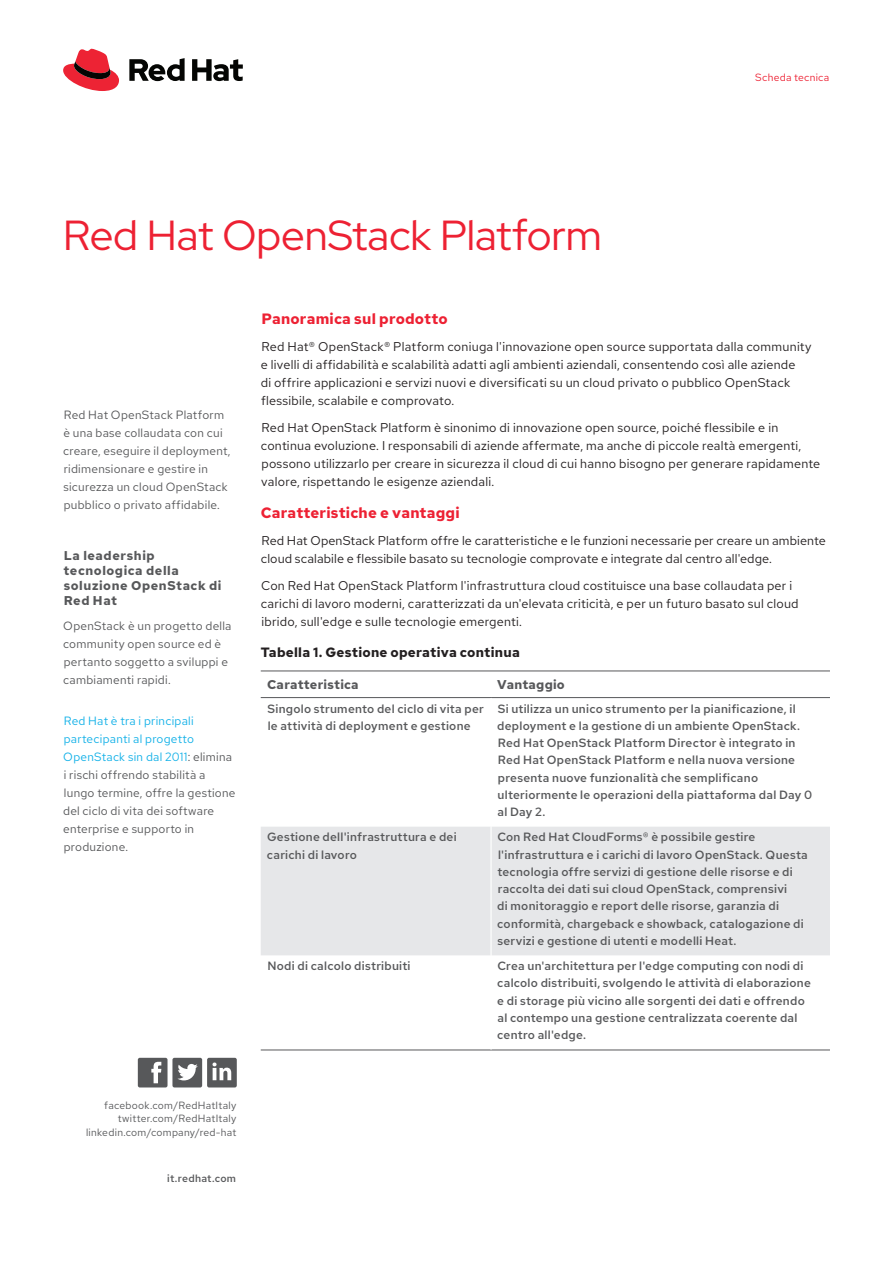
<style>
.page{position:relative;width:893px;height:1263px;background:#fff}
.page>*{position:absolute;margin:0;border:0;box-sizing:border-box;transform-origin:0 0}
.Header_-_Title{font:42px "Red Hat Display";letter-spacing:-.005em;color:#ed2133}
.Main_-_Subhead_1{font:700 15px "Red Hat Text";letter-spacing:.01em;color:#ed2133}
.Main_-_Table_Name{font:700 13.5px "Red Hat Text";letter-spacing:.015em;color:#231f20}
.Main_-_Body{font:12.75px/18px "Red Hat Text";letter-spacing:.015em;color:#231f20}
.Sidebar_-_Subhead_1{font:700 12.75px/15px "Red Hat Text";letter-spacing:.045em;color:#57585a}
.Main_-_Table_Subhead{font:700 12.75px "Red Hat Text";letter-spacing:.02em;color:#57585a}
.Main_-_Table_Body__l{font:500 12px/17.2px "Red Hat Text";letter-spacing:.02em;color:#57585a}
.Sidebar_-_Body__left{font:12px/18px "Red Hat Text";letter-spacing:.02em;color:#57585a}
.t1{font:10.5px/13.5px "Red Hat Text";letter-spacing:.025em;color:#57585a;text-align:right}
.t2{font:500 10.5px "Red Hat Text";letter-spacing:.02em;color:#57585a}
.t3{font:10.5px "Red Hat Text";letter-spacing:.025em;color:#ed2133}
.s1{color:#13b1e8}
</style>
<div class="page">
<svg style="left:138px;top:1058px;width:99px;height:29px"></svg>
<hr style="left:261px;top:671px;width:569px;height:1px;background:#57585a">
<div style="left:261px;top:827px;width:569px;height:128px;background:#e6e7e9"></div>
<hr style="left:261px;top:697px;width:230px;height:1px;background:#57585a">
<hr style="left:491px;top:697px;width:339px;height:1px;background:#57585a">
<hr style="left:261px;top:1049px;width:230px;height:1px;background:#57585a">
<hr style="left:491px;top:1049px;width:339px;height:1px;background:#57585a">
<hr style="left:490px;top:827px;width:2px;height:128px;background:#fff">
<svg style="left:63px;top:49px;width:56px;height:42px"></svg>
<svg style="left:129px;top:58px;width:114px;height:23px"></svg>
<p class="Header_-_Title" style="left:63px;top:208px;width:540px">Red Hat OpenStack Platform</p>
<p class="t3" style="left:755px;top:70px;width:76px">Scheda tecnica</p>
<p class="Sidebar_-_Body__left" style="left:63px;top:405px;width:169px">Red Hat OpenStack Platform è una base collaudata con cui creare, eseguire il deployment, ridimensionare e gestire in sicurezza un cloud OpenStack pubblico o privato affidabile.</p>
<p class="Sidebar_-_Subhead_1" style="left:64px;top:547px;width:159px">La leadership tecnologica della soluzione OpenStack di<br>Red Hat</p>
<p class="Sidebar_-_Body__left" style="left:63px;top:617px;width:170px">OpenStack è un progetto della community open source ed è pertanto soggetto a sviluppi e cambiamenti rapidi.</p>
<p class="Sidebar_-_Body__left" style="left:63px;top:711px;width:174px"><span class="s1">Red Hat è tra i principali partecipanti al progetto<br>OpenStack sin dal 2011</span>: elimina i rischi offrendo stabilità a lungo termine, offre la gestione del ciclo di vita dei software enterprise e supporto in produzione.</p>
<p class="t1" style="left:86px;top:1098px;width:152px">facebook.com/RedHatItaly twitter.com/RedHatItaly linkedin.com/company/red-hat</p>
<p class="t2" style="left:167px;top:1171px;width:70px">it.redhat.com</p>
<p class="Main_-_Subhead_1" style="left:261px;top:309px;width:188px">Panoramica sul prodotto</p>
<p class="Main_-_Body" style="left:261px;top:337px;width:552px">Red Hat® OpenStack® Platform coniuga l'innovazione open source supportata dalla community e livelli di affidabilità e scalabilità adatti agli ambienti aziendali, consentendo così alle aziende<br>di offrire applicazioni e servizi nuovi e diversificati su un cloud privato o pubblico OpenStack flessibile, scalabile e comprovato.</p>
<p class="Main_-_Body" style="left:261px;top:418px;width:561px">Red Hat OpenStack Platform è sinonimo di innovazione open source, poiché flessibile e in continua evoluzione. I responsabili di aziende affermate, ma anche di piccole realtà emergenti, possono utilizzarlo per creare in sicurezza il cloud di cui hanno bisogno per generare rapidamente valore, rispettando le esigenze aziendali.</p>
<p class="Main_-_Subhead_1" style="left:261px;top:502px;width:200px">Caratteristiche e vantaggi</p>
<p class="Main_-_Body" style="left:261px;top:531px;width:567px">Red Hat OpenStack Platform offre le caratteristiche e le funzioni necessarie per creare un ambiente cloud scalabile e flessibile basato su tecnologie comprovate e integrate dal centro all'edge.</p>
<p class="Main_-_Body" style="left:261px;top:576px;width:539px">Con Red Hat OpenStack Platform l'infrastruttura cloud costituisce una base collaudata per i carichi di lavoro moderni, caratterizzati da un'elevata criticità, e per un futuro basato sul cloud ibrido, sull'edge e sulle tecnologie emergenti.</p>
<p class="Main_-_Table_Name" style="left:261px;top:643px;width:261px">Tabella 1. Gestione operativa continua</p>
<p class="Main_-_Table_Subhead" style="left:267px;top:676px;width:93px">Caratteristica</p>
<p class="Main_-_Table_Subhead" style="left:497px;top:676px;width:69px">Vantaggio</p>
<p class="Main_-_Table_Body__l" style="left:267px;top:700px;width:218px">Singolo strumento del ciclo di vita per le attività di deployment e gestione</p>
<p class="Main_-_Table_Body__l" style="left:497px;top:700px;width:316px">Si utilizza un unico strumento per la pianificazione, il deployment e la gestione di un ambiente OpenStack.<br>Red Hat OpenStack Platform Director è integrato in Red Hat OpenStack Platform e nella nuova versione presenta nuove funzionalità che semplificano ulteriormente le operazioni della piattaforma dal Day 0 al Day 2.</p>
<p class="Main_-_Table_Body__l" style="left:267px;top:828px;width:191px">Gestione dell'infrastruttura e dei carichi di lavoro</p>
<p class="Main_-_Table_Body__l" style="left:497px;top:828px;width:312px">Con Red Hat CloudForms® è possibile gestire l'infrastruttura e i carichi di lavoro OpenStack. Questa tecnologia offre servizi di gestione delle risorse e di raccolta dei dati sui cloud OpenStack, comprensivi<br>di monitoraggio e report delle risorse, garanzia di conformità, chargeback e showback, catalogazione di servizi e gestione di utenti e modelli Heat.</p>
<p class="Main_-_Table_Body__l" style="left:268px;top:957px;width:145px">Nodi di calcolo distribuiti</p>
<p class="Main_-_Table_Body__l" style="left:497px;top:957px;width:315px">Crea un'architettura per l'edge computing con nodi di calcolo distribuiti, svolgendo le attività di elaborazione e di storage più vicino alle sorgenti dei dati e offrendo al contempo una gestione centralizzata coerente dal centro all'edge.</p>
</div>
